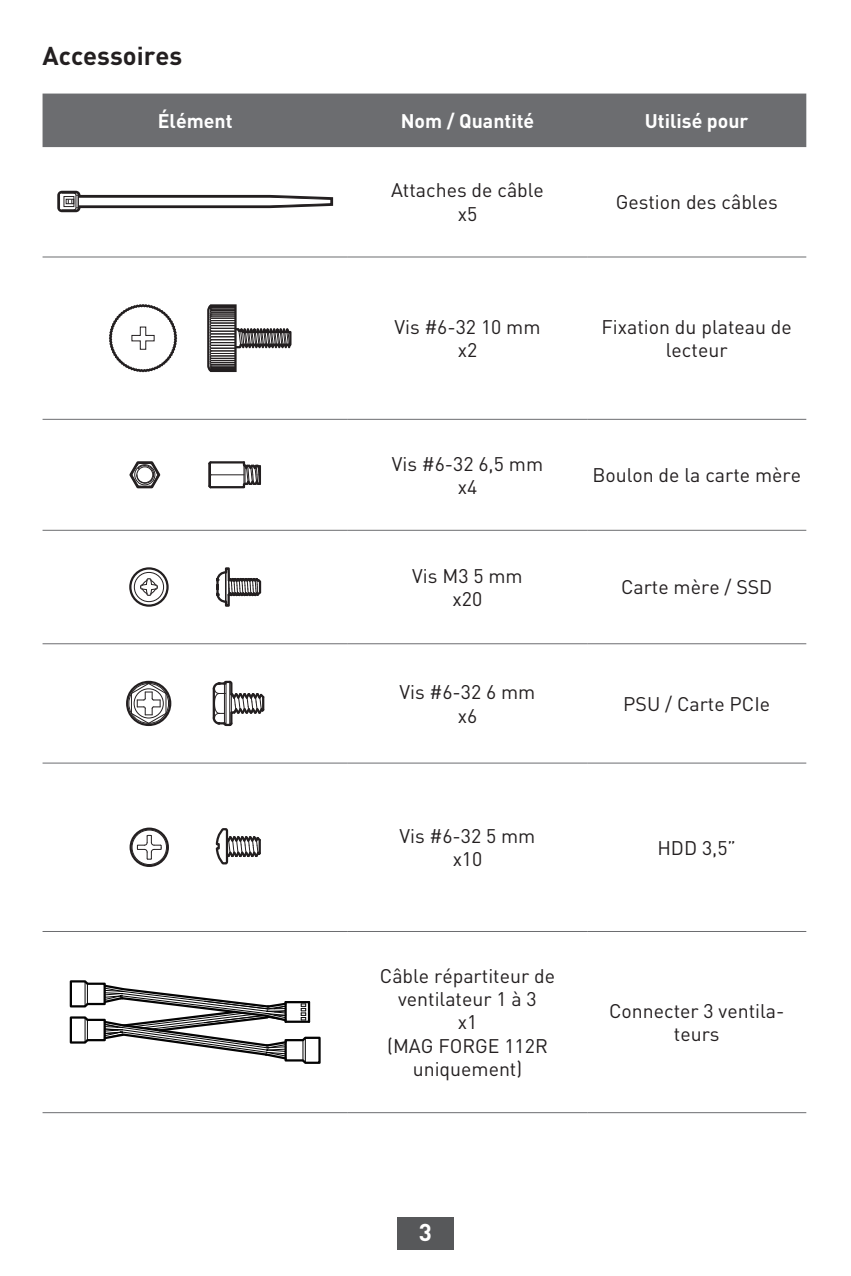
<style>
.page{position:relative;width:851px;height:1276px;background:#fff}
.page>*{position:absolute;margin:0;border:0;box-sizing:border-box;transform-origin:0 0}
.t1{font:700 25.5px "MSI Din Pro Noto CJK";color:#231f20}
.t2{font:700 24px "MSI Din Pro Noto CJK";color:#fff}
.t3{font:19.5px/23.4px "MSI Din Pro Noto CJK";color:#231f20;text-align:center}
.t4{font:700 19.5px "MSI Din Pro Noto CJK";color:#fff}
</style>
<div class="page">
<div style="left:397px;top:1217px;width:56px;height:32px;background:#57585a"></div>
<div style="left:43px;top:94px;width:763px;height:53px;background:#6c6d70"></div>
<hr style="left:43px;top:256px;width:305px;height:1px;background:#6c6d70">
<hr style="left:348px;top:256px;width:239px;height:1px;background:#6c6d70">
<hr style="left:587px;top:256px;width:219px;height:1px;background:#6c6d70">
<hr style="left:43px;top:419px;width:305px;height:1px;background:#6c6d70">
<hr style="left:348px;top:419px;width:239px;height:1px;background:#6c6d70">
<hr style="left:587px;top:419px;width:219px;height:1px;background:#6c6d70">
<hr style="left:43px;top:530px;width:305px;height:1px;background:#6c6d70">
<hr style="left:348px;top:530px;width:239px;height:1px;background:#6c6d70">
<hr style="left:587px;top:530px;width:219px;height:1px;background:#6c6d70">
<hr style="left:43px;top:643px;width:305px;height:1px;background:#6c6d70">
<hr style="left:348px;top:643px;width:239px;height:1px;background:#6c6d70">
<hr style="left:587px;top:643px;width:219px;height:1px;background:#6c6d70">
<hr style="left:43px;top:762px;width:305px;height:1px;background:#6c6d70">
<hr style="left:348px;top:762px;width:239px;height:1px;background:#6c6d70">
<hr style="left:587px;top:762px;width:219px;height:1px;background:#6c6d70">
<hr style="left:43px;top:931px;width:305px;height:1px;background:#6c6d70">
<hr style="left:348px;top:931px;width:239px;height:1px;background:#6c6d70">
<hr style="left:587px;top:931px;width:219px;height:1px;background:#6c6d70">
<hr style="left:43px;top:1112px;width:305px;height:1px;background:#6c6d70">
<hr style="left:348px;top:1112px;width:239px;height:1px;background:#6c6d70">
<hr style="left:587px;top:1112px;width:219px;height:1px;background:#6c6d70">
<svg style="left:57px;top:191px;width:276px;height:21px"></svg>
<svg style="left:109px;top:304px;width:69px;height:69px"></svg>
<svg style="left:207px;top:304px;width:85px;height:69px"></svg>
<svg style="left:208px;top:461px;width:53px;height:28px"></svg>
<svg style="left:129px;top:461px;width:32px;height:28px"></svg>
<div style="left:134px;top:572px;width:30px;height:30px;border:1px solid #231f20;border-radius:50%"></div>
<svg style="left:140px;top:578px;width:18px;height:18px"></svg>
<div style="left:129px;top:567px;width:40px;height:40px;border:2px solid #231f20;border-radius:50%"></div>
<div style="left:126px;top:681px;width:45px;height:45px;border:2px solid #231f20;border-radius:50%"></div>
<svg style="left:128px;top:682px;width:41px;height:42px"></svg>
<div style="left:129px;top:827px;width:40px;height:40px;border:2px solid #231f20;border-radius:50%"></div>
<div style="left:132px;top:829px;width:35px;height:36px;border:1px solid #231f20;border-radius:50%"></div>
<svg style="left:137px;top:834px;width:25px;height:26px"></svg>
<svg style="left:211px;top:567px;width:55px;height:298px"></svg>
<svg style="left:69px;top:980px;width:252px;height:84px"></svg>
<h1 class="t1" style="left:43px;top:41px;width:141px">Accessoires</h1>
<p class="t4" style="left:158px;top:110px;width:76px">Élément</p>
<p class="t4" style="left:400px;top:110px;width:135px">Nom / Quantité</p>
<p class="t4" style="left:645px;top:110px;width:105px">Utilisé pour</p>
<p class="t3" style="left:391px;top:179px;width:154px">Attaches de câble x5</p>
<p class="t3" style="left:615px;top:190px;width:163px">Gestion des câbles</p>
<p class="t3" style="left:394px;top:315px;width:148px">Vis #6-32 10 mm x2</p>
<p class="t3" style="left:601px;top:315px;width:192px">Fixation du plateau de lecteur</p>
<p class="t3" style="left:392px;top:452px;width:153px">Vis #6-32 6,5 mm x4</p>
<p class="t3" style="left:592px;top:464px;width:210px">Boulon de la carte mère</p>
<p class="t3" style="left:412px;top:564px;width:112px">Vis M3 5 mm x20</p>
<p class="t3" style="left:621px;top:576px;width:153px">Carte mère / SSD</p>
<p class="t3" style="left:399px;top:680px;width:137px">Vis #6-32 6 mm x6</p>
<p class="t3" style="left:623px;top:692px;width:148px">PSU / Carte PCIe</p>
<p class="t3" style="left:399px;top:824px;width:137px">Vis #6-32 5 mm x10</p>
<p class="t3" style="left:657px;top:836px;width:80px">HDD 3,5”</p>
<p class="t3" style="left:380px;top:964px;width:177px">Câble répartiteur de ventilateur 1 à 3<br>x1<br>(MAG FORGE 112R uniquement)</p>
<p class="t3" style="left:609px;top:999px;width:177px">Connecter 3 ventila&shy;teurs</p>
<p class="t2" style="left:419px;top:1219px;width:15px">3</p>
</div>
